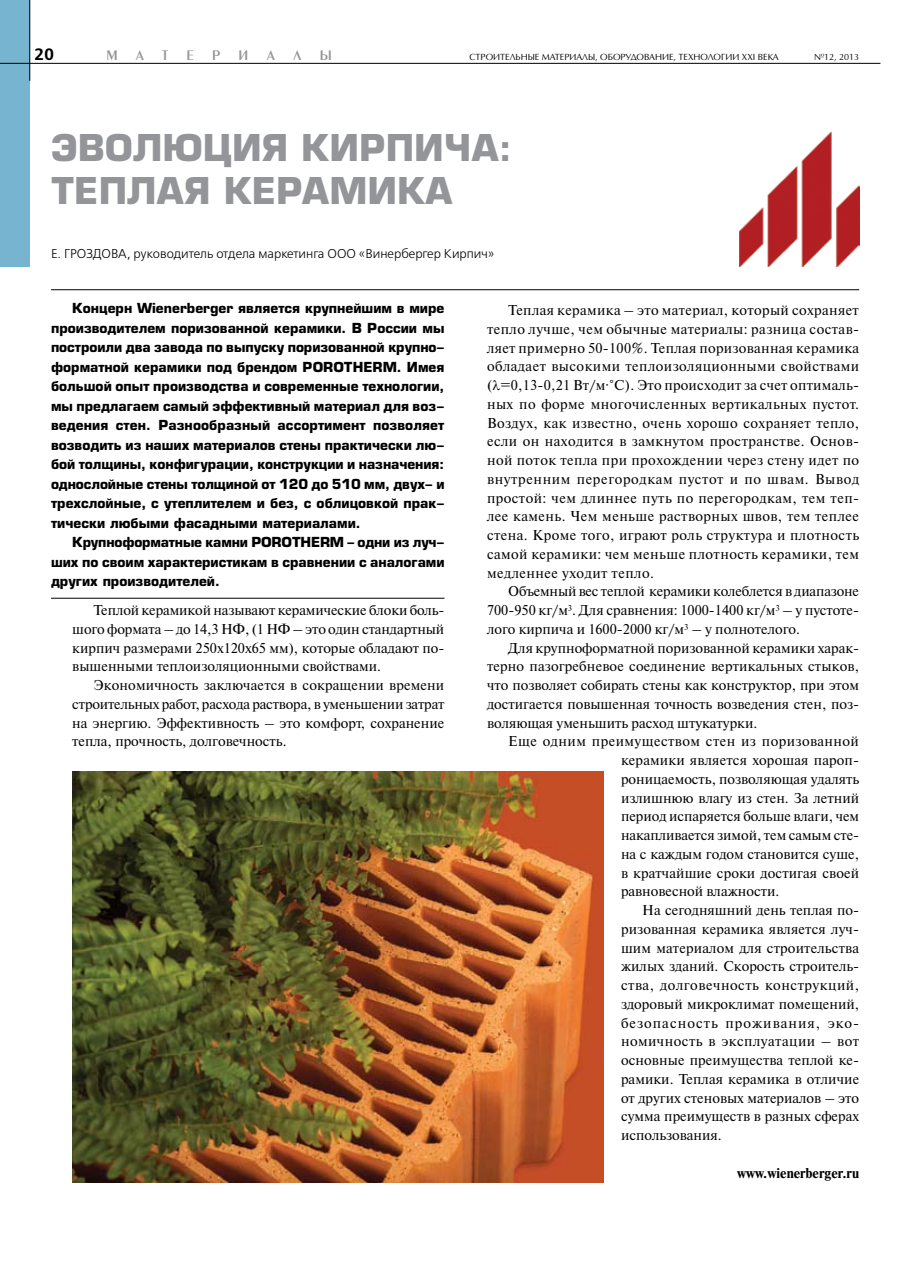
<style>
.page{position:relative;width:923px;height:1263px;background:#fff}
.page>*{position:absolute;margin:0;border:0;box-sizing:border-box;transform-origin:0 0}
.t1{font:700 36px/43.2px "Europe";color:#939598}
.t2{font:700 16.5px "Free Set C";color:#000}
.t3{font:14.55px "Penta Demi";color:#939598}
.t4{font:14.25px/18.8px "Newton C";color:#000;text-align:justify}
.t5{font:700 14.25px "Newton C";color:#000}
.t6{font:700 13.5px/19.5px "Europe";color:#000;text-align:justify}
.t7{font:12.75px "Free Set C";color:#000}
.t8{font:9px "AG Opus";color:#000}
</style>
<div class="page">
<div style="left:0;top:0;width:30px;height:267px;background:#76b4cf"></div>
<hr style="left:51px;top:289px;width:808px;height:1px;background:#000">
<hr style="left:51px;top:598px;width:393px;height:1px;background:#000">
<img style="left:739px;top:132px;width:120px;height:135px">
<img style="left:72px;top:771px;width:532px;height:411px">
<hr style="left:29px;top:0;width:1px;height:81px;background:#000">
<hr style="left:0;top:63px;width:880px;height:1px;background:#000">
<p class="t2" style="left:34px;top:45px;width:22px">20</p>
<p class="t3" style="left:106px;top:48px;width:13px">М</p>
<p class="t3" style="left:136px;top:48px;width:34px">А Т</p>
<p class="t3" style="left:186px;top:48px;width:9px">Е</p>
<p class="t3" style="left:212px;top:48px;width:9px">Р</p>
<p class="t3" style="left:238px;top:48px;width:11px">И</p>
<p class="t3" style="left:267px;top:48px;width:10px">А</p>
<p class="t3" style="left:293px;top:48px;width:9px">Л</p>
<p class="t3" style="left:320px;top:48px;width:14px">Ы</p>
<p class="t8" style="left:469px;top:51px;width:311px">СТРОИТЕЛЬНЫЕ МАТЕРИАЛЫ, ОБОРУДОВАНИЕ, ТЕХНОЛОГИИ XXI ВЕКА</p>
<p class="t8" style="left:814px;top:51px;width:47px">№12, 2013</p>
<h1 class="t1" style="left:51px;top:126px;width:462px">ЭВОЛЮЦИЯ КИРПИЧА:<br>ТЕПЛАЯ КЕРАМИКА</h1>
<p class="t7" style="left:51px;top:246px;width:445px">Е. ГРОЗДОВА, руководитель отдела маркетинга ООО «Винербергер Кирпич»</p>
<p class="t6" style="left:51px;top:298px;width:395px;text-indent:21px">Концерн Wienerberger является крупнейшим в мире производителем поризованной керамики. В России мы построили два завода по выпуску поризованной крупно&shy;форматной керамики под брендом POROTHERM. Имея большой опыт производства и современные технологии, мы предлагаем самый эффективный материал для воз&shy;ведения стен. Разнообразный ассортимент позволяет возводить из наших материалов стены практически лю&shy;бой толщины, конфигурации, конструкции и назначения: однослойные стены толщиной от 120 до 510 мм, двух- и трехслойные, с утеплителем и без, с облицовкой прак&shy;тически любыми фасадными материалами.</p>
<p class="t6" style="left:51px;top:532px;width:395px;text-indent:21px">Крупноформатные камни POROTHERM – одни из луч&shy;ших по своим характеристикам в сравнении с аналогами других производителей.</p>
<p class="t4" style="left:72px;top:601px;width:374px;text-indent:21px">Теплой керамикой называют керамические блоки боль&shy;шого формата – до 14,3 НФ, (1 НФ – это один стандартный кирпич размерами 250х120х65 мм), которые обладают по&shy;вышенными теплоизоляционными свойствами.</p>
<p class="t4" style="left:72px;top:676px;width:374px;text-indent:21px">Экономичность заключается в сокращении времени строительных работ, расхода раствора, в уменьшении затрат на энергию. Эффективность – это комфорт, сохранение тепла, прочность, долговечность.</p>
<p class="t4" style="left:487px;top:301px;width:374px;text-indent:21px">Теплая керамика – это материал, который сохраняет тепло лучше, чем обычные материалы: разница состав&shy;ляет примерно 50-100%. Теплая поризованная керамика обладает высокими теплоизоляционными свойствами ( =0,13-0,21 Вт/м∙°С). Это происходит за счет оптималь&shy;ных по форме многочисленных вертикальных пустот.<br>Воздух, как известно, очень хорошо сохраняет тепло, если он находится в замкнутом пространстве. Основ&shy;ной поток тепла при прохождении через стену идет по внутренним перегородкам пустот и по швам. Вывод простой: чем длиннее путь по перегородкам, тем теп&shy;лее камень. Чем меньше растворных швов, тем теплее стена. Кроме того, играют роль структура и плотность самой керамики: чем меньше плотность керамики, тем медленнее уходит тепло.</p>
<p class="t4" style="left:487px;top:582px;width:374px;text-indent:21px">Объемный вес теплой керамики колеблется в диапазоне 700-950 кг/м<sup>3</sup>. Для сравнения: 1000-1400 кг/м<sup>3</sup> – у пустоте&shy;лого кирпича и 1600-2000 кг/м<sup>3</sup> – у полнотелого.</p>
<p class="t4" style="left:487px;top:638px;width:374px;text-indent:21px">Для крупноформатной поризованной керамики харак&shy;терно пазогребневое соединение вертикальных стыков, что позволяет собирать стены как конструктор, при этом достигается повышенная точность возведения стен, поз&shy;воляющая уменьшить расход штукатурки.</p>
<p class="t4" style="left:621px;top:732px;width:240px;text-indent:-113px">Еще одним преимуществом стен из поризованной керамики является хорошая пароп&shy;роницаемость, позволяющая удалять излишнюю влагу из стен. За летний период испаряется больше влаги, чем накапливается зимой, тем самым сте&shy;на с каждым годом становится суше, в кратчайшие сроки достигая своей равновесной влажности.</p>
<p class="t4" style="left:621px;top:901px;width:240px;text-indent:21px">На сегодняшний день теплая по&shy;ризованная керамика является луч&shy;шим материалом для строительства жилых зданий. Скорость строитель&shy;ства, долговечность конструкций, здоровый микроклимат помещений, безопасность проживания, эко&shy;номичность в эксплуатации – вот основные преимущества теплой ке&shy;рамики. Теплая керамика в отличие от других стеновых материалов – это сумма преимуществ в разных сферах использования.</p>
<p class="t5" style="left:737px;top:1165px;width:124px">www.wienerberger.ru</p>
</div>
